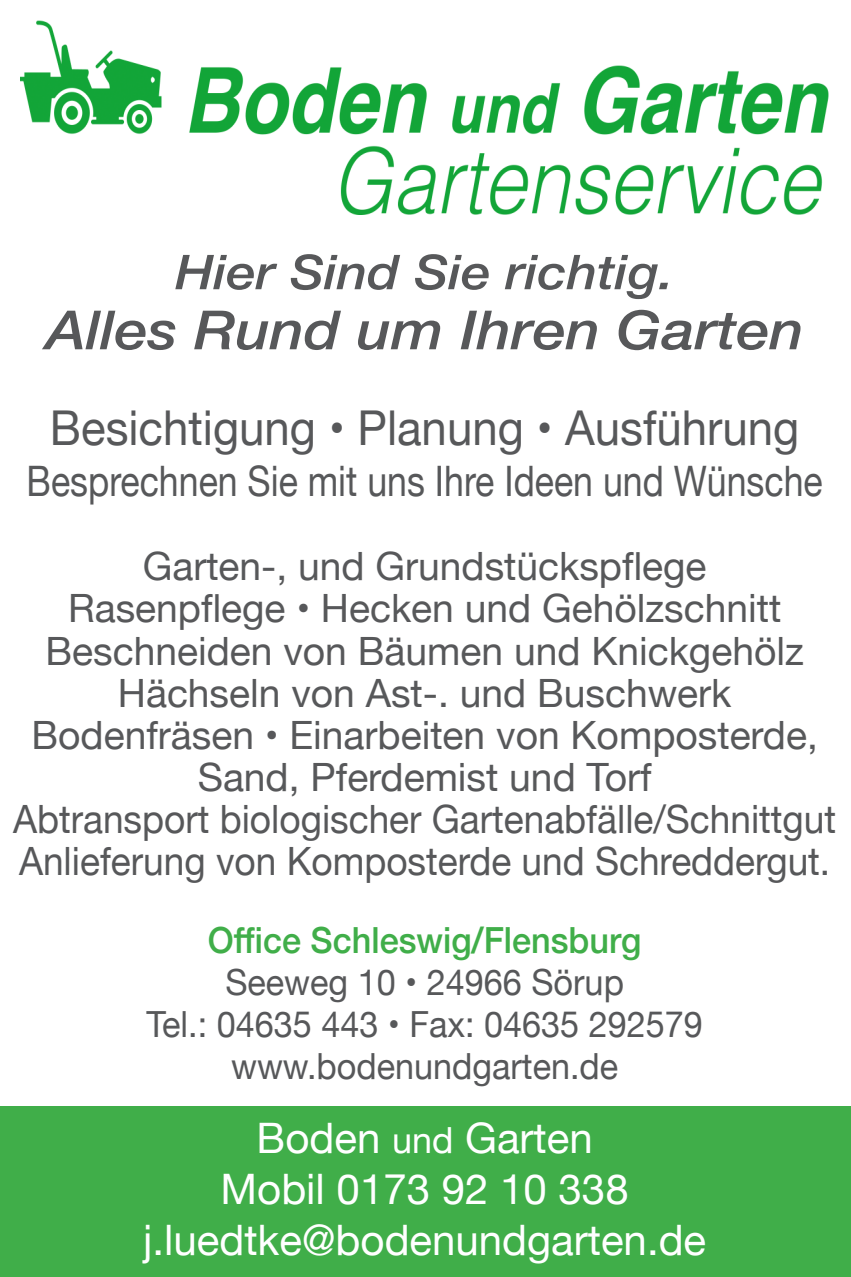
<style>
.page{position:relative;width:851px;height:1277px;background:#fff}
.page>*{position:absolute;margin:0;border:0;box-sizing:border-box;transform-origin:0 0}
.t1{font:italic 500 54px "Helvetica Neue";color:#57585a;scale:1.1 1}
.t2{font:48px "Helvetica Neue";color:#57585a;scale:.95 1}
.t3{font:italic 500 48px "Helvetica Neue";color:#57585a;scale:1.1 1}
.t4{font:42px/51px "Helvetica Neue";color:#fff;text-align:center}
.t5{font:42px "Helvetica Neue";color:#57585a;scale:.85 1}
.t6{font:39px/42px "Helvetica Neue";color:#57585a;text-align:center}
.t7{font:36px/42px "Helvetica Neue";color:#57585a;text-align:center;scale:.95 1}
.t8{font:500 36px "Helvetica Neue";color:#40ae49;scale:.95 1}
.s1{font-size:36px}
</style>
<div class="page">
<img style="left:21px;top:21px;width:807px;height:193px">
<div style="left:0;top:1106px;width:850px;height:170px;background:#40ae49"></div>
<p class="t3" style="left:176px;top:242px;width:454px">Hier Sind Sie richtig.</p>
<h1 class="t1" style="left:45px;top:296px;width:691px">Alles Rund um Ihren Garten</h1>
<p class="t2" style="left:50px;top:399px;width:790px">Besichtigung • Planung • Ausführung</p>
<p class="t5" style="left:27px;top:456px;width:938px">Besprechnen Sie mit uns Ihre Ideen und Wünsche</p>
<p class="t6" style="left:13px;top:545px;width:824px">Garten-, und Grundstückspflege<br>Rasenpflege • Hecken und Gehölzschnitt Beschneiden von Bäumen und Knickgehölz Hächseln von Ast-. und Buschwerk Bodenfräsen • Einarbeiten von Komposterde, Sand, Pferdemist und Torf<br>Abtransport biologischer Gartenabfälle/Schnittgut Anlieferung von Komposterde und Schreddergut.</p>
<p class="t8" style="left:208px;top:917px;width:458px">Office Schleswig/Flensburg</p>
<p class="t7" style="left:146px;top:960px;width:587px">Seeweg 10 • 24966 Sörup<br>Tel.: 04635 443 • Fax: 04635 292579 www.bodenundgarten.de</p>
<p class="t4" style="left:143px;top:1111px;width:564px">Boden <span class="s1">und</span> Garten<br>Mobil 0173 92 10 338 j.luedtke@bodenundgarten.de</p>
</div>
